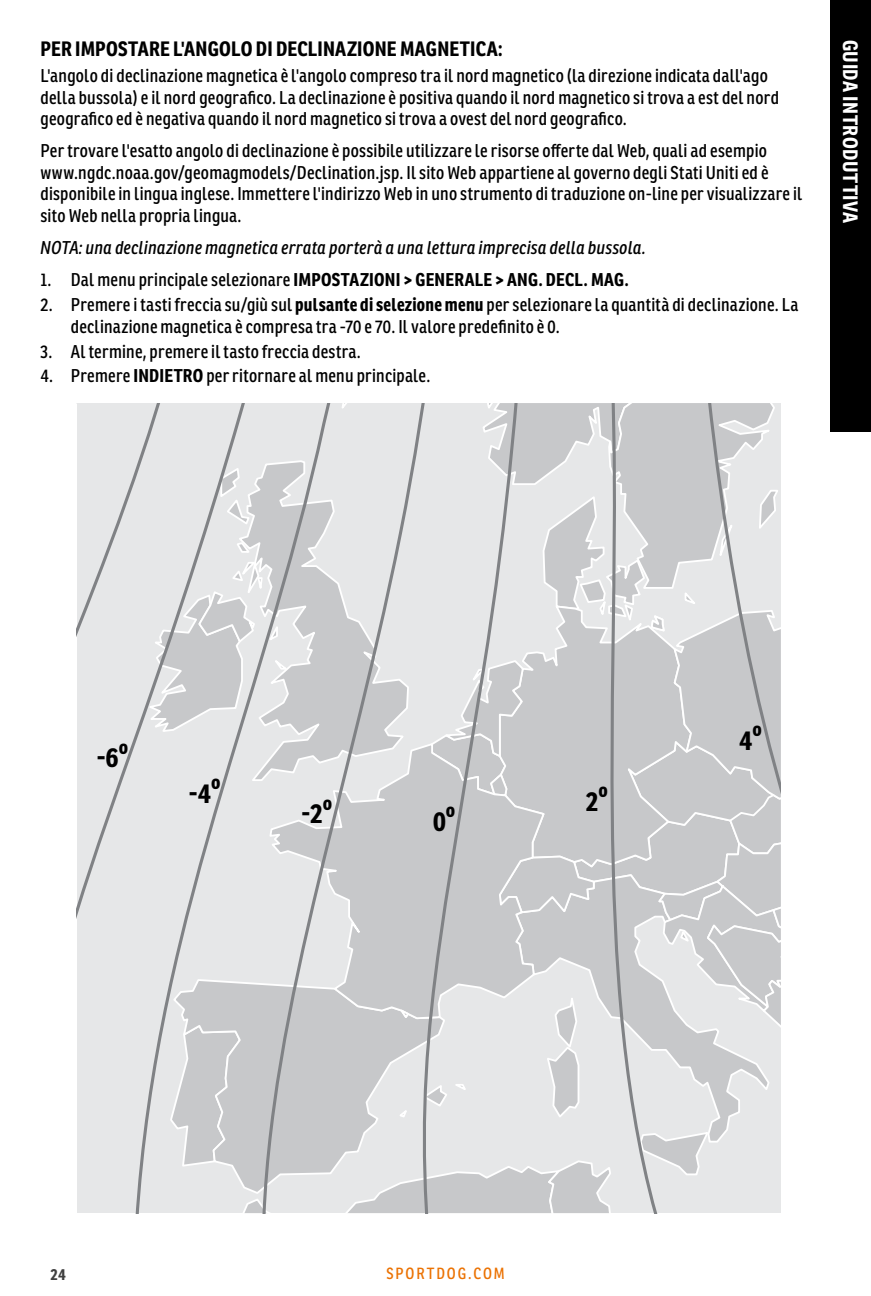
<style>
.page{position:relative;width:871px;height:1296px;background:#fff}
.page>*{position:absolute;margin:0;border:0;box-sizing:border-box;transform-origin:0 0}
.t1{font:700 27px "Ronnia Cond";color:#000}
.Subheaders{font:700 20.25px "Ronnia Cond";letter-spacing:.01em;color:#000}
.t2{font:700 20.25px "Ronnia Cond";letter-spacing:.03em;color:#fff}
.Text_-_Main_Style{font:18px/21.6px "Ronnia Cond";letter-spacing:.015em;color:#000}
.Text_-_Main_Style-2{font:italic 18px "Ronnia Cond";letter-spacing:.015em;color:#000}
.t3{font:700 18px "Ronnia Cond";letter-spacing:.015em;color:#000}
.t4{font:15.75px "Ronnia Cond";letter-spacing:.12em;color:#eb7203}
.t5{font:700 15.75px "Ronnia Cond";color:#404040}
.s1{font-weight:400}
.s2{font-weight:700}
</style>
<div class="page">
<div style="left:830px;top:0;width:41px;height:432px;background:#000"></div>
<div style="left:77px;top:403px;width:67px;height:810px;background:#e6e7e8"></div>
<svg style="left:144px;top:403px;width:637px;height:810px;background:#d5d6d8"></svg>
<p class="Subheaders" style="left:40px;top:35px;width:464px">PER IMPOSTARE L'ANGOLO DI DECLINAZIONE MAGNETICA:</p>
<p class="Text_-_Main_Style" style="left:40px;top:65px;width:740px">L'angolo di declinazione magnetica è l'angolo compreso tra il nord magnetico (la direzione indicata dall'ago della bussola) e il nord geografico. La declinazione è positiva quando il nord magnetico si trova a est del nord geografico ed è negativa quando il nord magnetico si trova a ovest del nord geografico.</p>
<p class="Text_-_Main_Style" style="left:40px;top:140px;width:763px">Per trovare l'esatto angolo di declinazione è possibile utilizzare le risorse offerte dal Web, quali ad esempio www.ngdc.noaa.gov/geomagmodels/Declination.jsp. Il sito Web appartiene al governo degli Stati Uniti ed è disponibile in lingua inglese. Immettere l'indirizzo Web in uno strumento di traduzione on-line per visualizzare il sito Web nella propria lingua.</p>
<p class="Text_-_Main_Style-2" style="left:40px;top:236px;width:607px">NOTA: una declinazione magnetica errata porterà a una lettura imprecisa della bussola.</p>
<p class="t3" style="left:40px;top:268px;width:590px"><span class="s1">1. Dal menu principale selezionare</span> IMPOSTAZIONI &gt; GENERALE &gt; ANG. DECL. MAG.</p>
<p class="Text_-_Main_Style" style="left:71px;top:294px;width:729px;text-indent:-30px">2. Premere i tasti freccia su/giù sul <span class="s2">pulsante di selezione menu</span> per selezionare la quantità di declinazione. La declinazione magnetica è compresa tra -70 e 70. Il valore predefinito è 0.</p>
<p class="Text_-_Main_Style" style="left:40px;top:340px;width:322px">3. Al termine, premere il tasto freccia destra.</p>
<p class="Text_-_Main_Style" style="left:40px;top:365px;width:391px">4. Premere <span class="s2">INDIETRO</span> per ritornare al menu principale.</p>
<p class="t2" style="left:863px;top:40px;width:185px;rotate:90deg">GUIDA INTRODUTTIVA</p>
<p class="t1" style="left:97px;top:740px;width:33px">-6º</p>
<p class="t1" style="left:189px;top:776px;width:33px">-4º</p>
<p class="t1" style="left:323px;top:792px;width:11px">º</p>
<p class="t1" style="left:301px;top:796px;width:23px">-2</p>
<p class="t1" style="left:433px;top:801px;width:24px">0º</p>
<p class="t1" style="left:586px;top:782px;width:24px">2º</p>
<p class="t1" style="left:739px;top:720px;width:24px">4º</p>
<p class="t5" style="left:51px;top:1264px;width:17px">24</p>
<p class="t4" style="left:386px;top:1264px;width:120px">SPORTDOG.COM</p>
</div>
